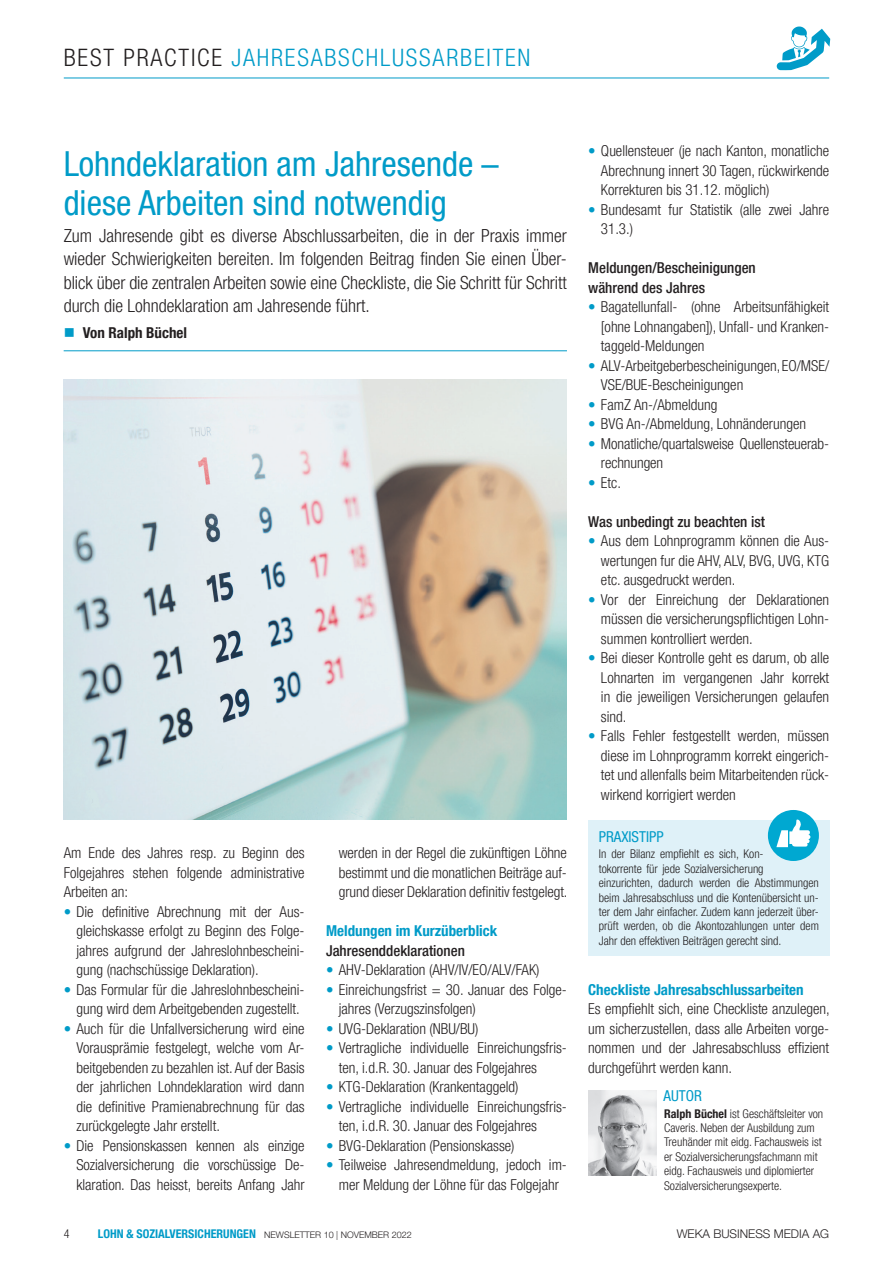
<style>
.page{position:relative;width:893px;height:1263px;background:#fff}
.page>*{position:absolute;margin:0;border:0;box-sizing:border-box;transform-origin:0 0}
.t1{font:condensed 34.5px/39px "Helvetica Neue LT Pro";color:#009bc8}
.t2{font:300 condensed 24px "Helvetica Neue LT Pro";letter-spacing:.075em;color:#009bc8}
.t3{font:300 condensed 18px/23.2px "Helvetica Neue LT Pro";color:#231f20;text-align:justify}
.t4{font:300 condensed 15px/19.5px "Helvetica Neue LT Pro";color:#231f20;text-align:justify}
.t5{font:500 condensed 15px/19.5px "Helvetica Neue LT Pro";color:#231f20}
.t6{font:700 condensed 15px "Helvetica Neue LT Pro";color:#009bc8}
.t7{font:condensed 15px "Helvetica Neue LT Pro";color:#009bc8}
.t8{font:700 condensed 15px "Helvetica Neue LT Pro";color:#231f20}
.t9{font:300 condensed 12px/14.4px "Helvetica Neue LT Pro";color:#231f20}
.t10{font:700 condensed 12px "Helvetica Neue LT Pro";color:#009bc8}
.t11{font:300 12px "Helvetica Neue LT Pro";color:#231f20}
.s1{color:#231f20}
.s2{color:#009bc8}
.s3{font-weight:700}
.s4{font-weight:300;font-stretch:normal;font-size:9px;color:#231f20}
</style>
<div class="page">
<hr style="left:64px;top:78px;width:765px;height:1px;background:#009bc8">
<svg style="left:777px;top:27px;width:53px;height:43px"></svg>
<div style="left:588px;top:820px;width:241px;height:136px;background:#dff1f8"></div>
<div style="left:768px;top:810px;width:51px;height:51px;background:#00a8d1;border-radius:50%"></div>
<svg style="left:776px;top:819px;width:34px;height:28px"></svg>
<hr style="left:64px;top:350px;width:503px;height:1px;background:#009bc8">
<img style="left:588px;top:1090px;width:68px;height:85px">
<img style="left:64px;top:379px;width:503px;height:440px">
<h2 class="t2" style="left:64px;top:44px;width:468px"><span class="s1">BEST PRACTICE</span> JAHRESABSCHLUSSARBEITEN</h2>
<h1 class="t1" style="left:64px;top:143px;width:437px">Lohndeklaration am Jahresende – diese Arbeiten sind notwendig</h1>
<p class="t3" style="left:64px;top:224px;width:505px">Zum Jahresende gibt es diverse Abschlussarbeiten, die in der Praxis immer wieder Schwierigkeiten bereiten. Im folgenden Beitrag finden Sie einen Über&shy;blick über die zentralen Arbeiten sowie eine Checkliste, die Sie Schritt für Schritt durch die Lohndeklaration am Jahresende führt.</p>
<p class="t8" style="left:83px;top:323px;width:106px">Von Ralph Büchel</p>
<p class="t4" style="left:64px;top:843px;width:242px">Am Ende des Jahres resp. zu Beginn des Folgejahres stehen folgende administrative Arbeiten an:</p>
<p class="t4" style="left:76px;top:901px;width:230px;text-indent:-13px"><span class="s2">•</span> Die definitive Abrechnung mit der Aus&shy;gleichskasse erfolgt zu Beginn des Folge&shy;jahres aufgrund der Jahreslohnbescheini&shy;gung (nachschüssige Deklaration).</p>
<p class="t4" style="left:64px;top:979px;width:242px;text-align:center"><span class="s2">•</span> Das Formular für die Jahreslohnbescheini&shy;gung wird dem Arbeitgebenden zugestellt.</p>
<p class="t4" style="left:76px;top:1018px;width:230px;text-indent:-13px"><span class="s2">•</span> Auch für die Unfallversicherung wird eine Vorausprämie festgelegt, welche vom Ar&shy;beitgebenden zu bezahlen ist. Auf der Basis der jahrlichen Lohndeklaration wird dann die definitive Pramienabrechnung für das zurückgelegte Jahr erstellt.</p>
<p class="t4" style="left:76px;top:1135px;width:230px;text-indent:-13px"><span class="s2">•</span> Die Pensionskassen kennen als einzige Sozialversicherung die vorschüssige De&shy;klaration. Das heisst, bereits Anfang Jahr</p>
<p class="t4" style="left:339px;top:843px;width:230px">werden in der Regel die zukünftigen Löhne bestimmt und die monatlichen Beiträge auf&shy;grund dieser Deklaration definitiv festgelegt.</p>
<p class="t6" style="left:326px;top:922px;width:173px">Meldungen im Kurzüberblick</p>
<p class="t5" style="left:326px;top:940px;width:140px">Jahresenddeklarationen</p>
<p class="t4" style="left:326px;top:960px;width:215px"><span class="s2">•</span> AHV-Deklaration (AHV/IV/EO/ALV/FAK)</p>
<p class="t4" style="left:339px;top:979px;width:230px;text-indent:-13px"><span class="s2">•</span> Einreichungsfrist = 30. Januar des Folge&shy;jahres (Verzugszinsfolgen)</p>
<p class="t4" style="left:326px;top:1018px;width:154px"><span class="s2">•</span> UVG-Deklaration (NBU/BU)</p>
<p class="t4" style="left:339px;top:1038px;width:230px;text-indent:-13px"><span class="s2">•</span> Vertragliche individuelle Einreichungsfris&shy;ten, i.d.R. 30. Januar des Folgejahres</p>
<p class="t4" style="left:326px;top:1077px;width:194px"><span class="s2">•</span> KTG-Deklaration (Krankentaggeld)</p>
<p class="t4" style="left:339px;top:1096px;width:230px;text-indent:-13px"><span class="s2">•</span> Vertragliche individuelle Einreichungsfris&shy;ten, i.d.R. 30. Januar des Folgejahres</p>
<p class="t4" style="left:326px;top:1135px;width:190px"><span class="s2">•</span> BVG-Deklaration (Pensionskasse)</p>
<p class="t4" style="left:326px;top:1155px;width:242px;text-align:center"><span class="s2">•</span> Teilweise Jahresendmeldung, jedoch im&shy;mer Meldung der Löhne für das Folgejahr</p>
<p class="t4" style="left:601px;top:141px;width:230px;text-indent:-13px"><span class="s2">•</span> Quellensteuer (je nach Kanton, monatliche Abrechnung innert 30 Tagen, rückwirkende Korrekturen bis 31.12. möglich)</p>
<p class="t4" style="left:601px;top:199px;width:230px;text-indent:-13px"><span class="s2">•</span> Bundesamt fur Statistik (alle zwei Jahre<br>31.3.)</p>
<p class="t5" style="left:588px;top:258px;width:169px">Meldungen/Bescheinigungen während des Jahres</p>
<p class="t4" style="left:601px;top:297px;width:230px;text-indent:-13px"><span class="s2">•</span> Bagatellunfall- (ohne Arbeitsunfähigkeit [ohne Lohnangaben]), Unfall- und Kranken&shy;taggeld-Meldungen</p>
<p class="t4" style="left:601px;top:355px;width:230px;text-indent:-13px"><span class="s2">•</span> ALV-Arbeitgeberbescheinigungen, EO/MSE/<br>VSE/BUE-Bescheinigungen</p>
<p class="t4" style="left:588px;top:394px;width:131px"><span class="s2">•</span> FamZ An-/Abmeldung</p>
<p class="t4" style="left:588px;top:414px;width:219px"><span class="s2">•</span> BVG An-/Abmeldung, Lohnänderungen</p>
<p class="t4" style="left:601px;top:433px;width:230px;text-indent:-13px"><span class="s2">•</span> Monatliche/quartalsweise Quellensteuerab&shy;rechnungen</p>
<p class="t4" style="left:588px;top:472px;width:34px"><span class="s2">•</span> Etc.</p>
<p class="t5" style="left:588px;top:511px;width:178px">Was unbedingt zu beachten ist</p>
<p class="t4" style="left:601px;top:531px;width:230px;text-indent:-13px"><span class="s2">•</span> Aus dem Lohnprogramm können die Aus&shy;wertungen fur die AHV, ALV, BVG, UVG, KTG etc. ausgedruckt werden.</p>
<p class="t4" style="left:601px;top:589px;width:230px;text-indent:-13px"><span class="s2">•</span> Vor der Einreichung der Deklarationen müssen die versicherungspflichtigen Lohn&shy;summen kontrolliert werden.</p>
<p class="t4" style="left:601px;top:648px;width:230px;text-indent:-13px"><span class="s2">•</span> Bei dieser Kontrolle geht es darum, ob alle Lohnarten im vergangenen Jahr korrekt in die jeweiligen Versicherungen gelaufen sind.</p>
<p class="t4" style="left:601px;top:726px;width:230px;text-indent:-13px"><span class="s2">•</span> Falls Fehler festgestellt werden, müssen diese im Lohnprogramm korrekt eingerich&shy;tet und allenfalls beim Mitarbeitenden rück&shy;wirkend korrigiert werden</p>
<p class="t7" style="left:599px;top:828px;width:66px">PRAXISTIPP</p>
<p class="t9" style="left:599px;top:847px;width:222px">In der Bilanz empfiehlt es sich, Kon-<br>tokorrente für jede Sozialversicherung einzurichten, dadurch werden die Abstimmungen beim Jahresabschluss und die Kontenübersicht un&shy;ter dem Jahr einfacher. Zudem kann jederzeit über&shy;prüft werden, ob die Akontozahlungen unter dem Jahr den effektiven Beiträgen gerecht sind.</p>
<p class="t6" style="left:588px;top:980px;width:217px">Checkliste Jahresabschlussarbeiten</p>
<p class="t4" style="left:588px;top:999px;width:243px">Es empfiehlt sich, eine Checkliste anzulegen, um sicherzustellen, dass alle Arbeiten vorge&shy;nommen und der Jahresabschluss effizient durchgeführt werden kann.</p>
<p class="t7" style="left:664px;top:1087px;width:40px">AUTOR</p>
<p class="t9" style="left:664px;top:1106px;width:161px"><span class="s3">Ralph Büchel</span> ist Geschäftsleiter von Caveris. Neben der Ausbildung zum Treuhänder mit eidg. Fachausweis ist er Sozialversicherungsfachmann mit eidg. Fachausweis und diplomierter Sozialversicherungsexperte.</p>
<p class="t9" style="left:64px;top:1226px;width:7px">4</p>
<p class="t10" style="left:98px;top:1226px;width:315px">LOHN &amp; SOZIALVERSICHERUNGEN <span class="s4">NEWSLETTER 10 | NOVEMBER 2022</span></p>
<p class="t11" style="left:677px;top:1226px;width:154px">WEKA BUSINESS MEDIA AG</p>
</div>
